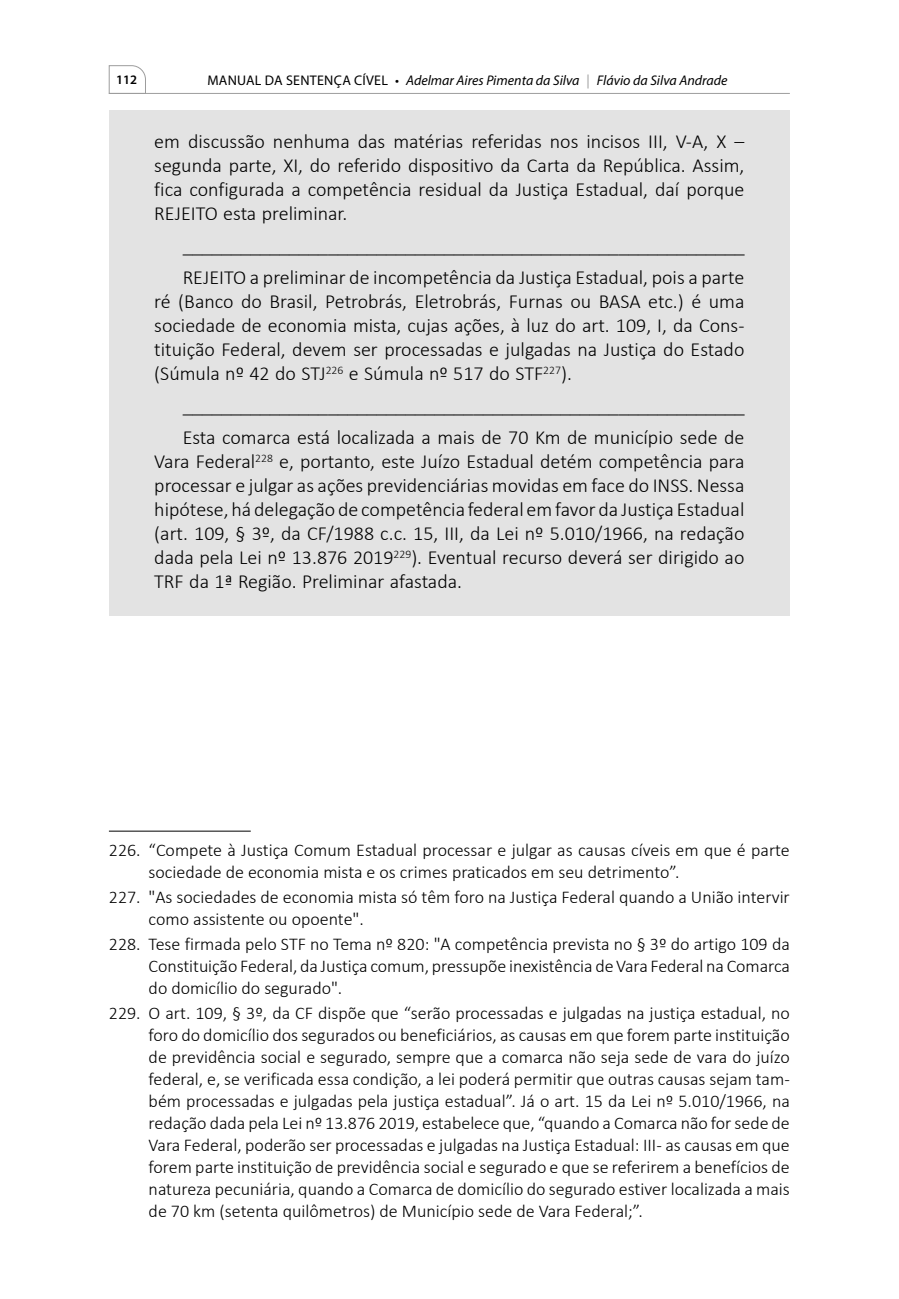
<style>
.page{position:relative;width:899px;height:1299px;background:#fff}
.page>*{position:absolute;margin:0;border:0;box-sizing:border-box;transform-origin:0 0}
.box_meio{font:300 20px/24px "Calibri";color:#000;text-align:justify}
.box_fecha{font:300 20px/24px "Calibri";color:#000;text-align:justify}
.nota{font:300 18px/22px "Calibri";color:#000}
.t1{font:italic 14px "Myriad Pro";color:#000}
.t2{font:600 13px "Myriad Pro";color:#000}
.s1{font-style:normal}
.s2{font-style:normal;color:#9d9d9d}
</style>
<div class="page">
<svg style="left:109px;top:65px;width:37px;height:28px"></svg>
<hr style="left:109px;top:93px;width:680px;height:1px;background:#9d9d9d">
<div style="left:109px;top:111px;width:680px;height:137px;background:#e3e3e3"></div>
<div style="left:109px;top:247px;width:680px;height:161px;background:#e3e3e3"></div>
<div style="left:109px;top:406px;width:680px;height:210px;background:#e3e3e3"></div>
<hr style="left:109px;top:830px;width:142px;height:1px;background:#000">
<p class="t2" style="left:116px;top:72px;width:22px">112</p>
<p class="t1" style="left:207px;top:72px;width:521px"><span class="s1">MANUAL DA SENTENÇA CÍVEL •</span> Adelmar Aires Pimenta da Silva <span class="s2">|</span> Flávio da Silva Andrade</p>
<p class="box_meio" style="left:154px;top:130px;width:591px">em discussão nenhuma das matérias referidas nos incisos III, V-A, X – segunda parte, XI, do referido dispositivo da Carta da República. Assim, fica configurada a competência residual da Justiça Estadual, daí porque REJEITO esta preliminar.</p>
<p class="box_meio" style="left:183px;top:233px;width:563px">__________________________________________________________</p>
<p class="box_meio" style="left:154px;top:265px;width:591px;text-indent:28px">REJEITO a preliminar de incompetência da Justiça Estadual, pois a parte ré (Banco do Brasil, Petrobrás, Eletrobrás, Furnas ou BASA etc.) é uma sociedade de economia mista, cujas ações, à luz do art. 109, I, da Cons&shy;tituição Federal, devem ser processadas e julgadas na Justiça do Estado (Súmula nº 42 do STJ<sup>226</sup> e Súmula nº 517 do STF<sup>227</sup>).</p>
<p class="box_meio" style="left:183px;top:393px;width:563px">__________________________________________________________</p>
<p class="box_fecha" style="left:154px;top:425px;width:591px;text-indent:28px">Esta comarca está localizada a mais de 70 Km de município sede de Vara Federal<sup>228</sup> e, portanto, este Juízo Estadual detém competência para processar e julgar as ações previdenciárias movidas em face do INSS. Nessa hipótese, há delegação de competência federal em favor da Justiça Estadual (art. 109, § 3º, da CF/1988 c.c. 15, III, da Lei nº 5.010/1966, na redação dada pela Lei nº 13.876 2019<sup>229</sup>). Eventual recurso deverá ser dirigido ao TRF da 1ª Região. Preliminar afastada.</p>
<p class="nota" style="left:148px;top:839px;width:642px;text-indent:-40px">226. “Compete à Justiça Comum Estadual processar e julgar as causas cíveis em que é parte sociedade de economia mista e os crimes praticados em seu detrimento”.</p>
<p class="nota" style="left:148px;top:885px;width:642px;text-indent:-40px">227. "As sociedades de economia mista só têm foro na Justiça Federal quando a União intervir como assistente ou opoente".</p>
<p class="nota" style="left:148px;top:932px;width:642px;text-align:justify;text-indent:-40px">228. Tese firmada pelo STF no Tema nº 820: "A competência prevista no § 3º do artigo 109 da Constituição Federal, da Justiça comum, pressupõe inexistência de Vara Federal na Comarca do domicílio do segurado".</p>
<p class="nota" style="left:148px;top:1001px;width:642px;text-align:justify;text-indent:-40px">229. O art. 109, § 3º, da CF dispõe que “serão processadas e julgadas na justiça estadual, no foro do domicílio dos segurados ou beneficiários, as causas em que forem parte instituição de previdência social e segurado, sempre que a comarca não seja sede de vara do juízo federal, e, se verificada essa condição, a lei poderá permitir que outras causas sejam tam&shy;bém processadas e julgadas pela justiça estadual”. Já o art. 15 da Lei nº 5.010/1966, na redação dada pela Lei nº 13.876 2019, estabelece que, “quando a Comarca não for sede de Vara Federal, poderão ser processadas e julgadas na Justiça Estadual: III - as causas em que forem parte instituição de previdência social e segurado e que se referirem a benefícios de natureza pecuniária, quando a Comarca de domicílio do segurado estiver localizada a mais de 70 km (setenta quilômetros) de Município sede de Vara Federal;”.</p>
</div>
